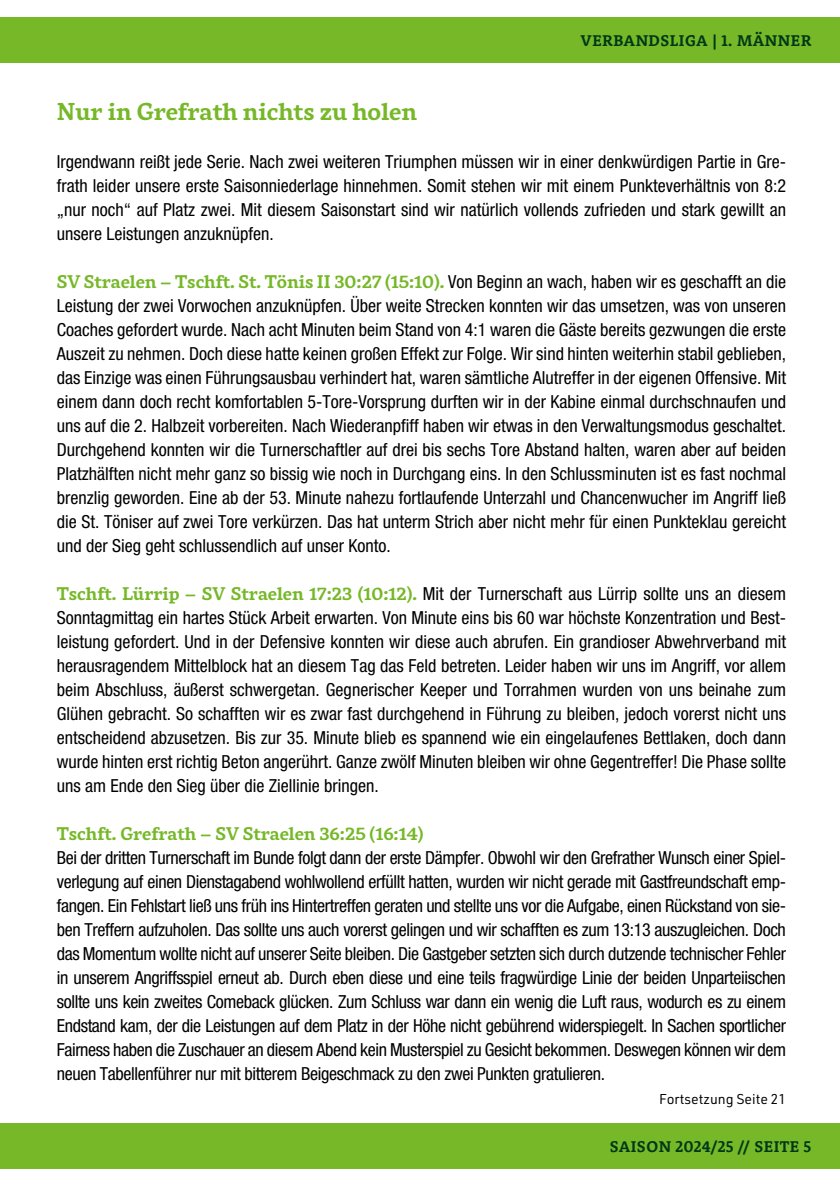
<style>
.page{position:relative;width:840px;height:1191px;background:#fff}
.page>*{position:absolute;margin:0;border:0;box-sizing:border-box;transform-origin:0 0}
.t1{font:700 24px "Rival";color:#76b828}
.t2{font:condensed 18px/24px "Helvetica Neue LT Pro";color:#000;text-align:justify}
.t3{font:700 18px "Rival";color:#76b828}
.t4{font:700 16px "Rooney";letter-spacing:.03em;color:#003917}
.t5{font:14px "URWDIN";color:#000}
.s1{font-family:"Helvetica Neue LT Pro";font-weight:400;font-stretch:condensed;color:#000}
.s2{font-family:"Rival";font-weight:700;font-stretch:normal;color:#76b828}
</style>
<div class="page">
<div style="left:0;top:1123px;width:839px;height:45px;background:#76b828"></div>
<div style="left:0;top:17px;width:839px;height:45px;background:#76b828"></div>
<p class="t4" style="left:580px;top:30px;width:232px">VERBANDSLIGA | 1. MÄNNER</p>
<h1 class="t1" style="left:57px;top:93px;width:361px">Nur in Grefrath nichts zu holen</h1>
<p class="t2" style="left:57px;top:149px;width:730px">Irgendwann reißt jede Serie. Nach zwei weiteren Triumphen müssen wir in einer denkwürdigen Partie in Gre&shy;frath leider unsere erste Saisonniederlage hinnehmen. Somit stehen wir mit einem Punkteverhältnis von 8:2 „nur noch“ auf Platz zwei. Mit diesem Saisonstart sind wir natürlich vollends zufrieden und stark gewillt an unsere Leistungen anzuknüpfen.</p>
<p class="t3" style="left:57px;top:268px;width:730px">SV Straelen – Tschft. St. Tönis II 30:27 (15:10). <span class="s1">Von Beginn an wach, haben wir es geschafft an die</span></p>
<p class="t2" style="left:57px;top:293px;width:730px">Leistung der zwei Vorwochen anzuknüpfen. Über weite Strecken konnten wir das umsetzen, was von unseren Coaches gefordert wurde. Nach acht Minuten beim Stand von 4:1 waren die Gäste bereits gezwungen die erste Auszeit zu nehmen. Doch diese hatte keinen großen Effekt zur Folge. Wir sind hinten weiterhin stabil geblieben, das Einzige was einen Führungsausbau verhindert hat, waren sämtliche Alutreffer in der eigenen Offensive. Mit einem dann doch recht komfortablen 5-Tore-Vorsprung durften wir in der Kabine einmal durchschnaufen und uns auf die 2. Halbzeit vorbereiten. Nach Wiederanpfiff haben wir etwas in den Verwaltungsmodus geschaltet.<br>Durchgehend konnten wir die Turnerschaftler auf drei bis sechs Tore Abstand halten, waren aber auf beiden Platzhälften nicht mehr ganz so bissig wie noch in Durchgang eins. In den Schlussminuten ist es fast nochmal brenzlig geworden. Eine ab der 53. Minute nahezu fortlaufende Unterzahl und Chancenwucher im Angriff ließ die St. Töniser auf zwei Tore verkürzen. Das hat unterm Strich aber nicht mehr für einen Punkteklau gereicht und der Sieg geht schlussendlich auf unser Konto.</p>
<p class="t2" style="left:57px;top:581px;width:730px"><span class="s2">Tschft. Lürrip – SV Straelen 17:23 (10:12).</span> Mit der Turnerschaft aus Lürrip sollte uns an diesem Sonntagmittag ein hartes Stück Arbeit erwarten. Von Minute eins bis 60 war höchste Konzentration und Best&shy;leistung gefordert. Und in der Defensive konnten wir diese auch abrufen. Ein grandioser Abwehrverband mit herausragendem Mittelblock hat an diesem Tag das Feld betreten. Leider haben wir uns im Angriff, vor allem beim Abschluss, äußerst schwergetan. Gegnerischer Keeper und Torrahmen wurden von uns beinahe zum Glühen gebracht. So schafften wir es zwar fast durchgehend in Führung zu bleiben, jedoch vorerst nicht uns entscheidend abzusetzen. Bis zur 35. Minute blieb es spannend wie ein eingelaufenes Bettlaken, doch dann wurde hinten erst richtig Beton angerührt. Ganze zwölf Minuten bleiben wir ohne Gegentreffer! Die Phase sollte uns am Ende den Sieg über die Ziellinie bringen.</p>
<p class="t3" style="left:57px;top:819px;width:368px">Tschft. Grefrath – SV Straelen 36:25 (16:14)</p>
<p class="t2" style="left:57px;top:845px;width:730px">Bei der dritten Turnerschaft im Bunde folgt dann der erste Dämpfer. Obwohl wir den Grefrather Wunsch einer Spiel&shy;verlegung auf einen Dienstagabend wohlwollend erfüllt hatten, wurden wir nicht gerade mit Gastfreundschaft emp&shy;fangen. Ein Fehlstart ließ uns früh ins Hintertreffen geraten und stellte uns vor die Aufgabe, einen Rückstand von sie&shy;ben Treffern aufzuholen. Das sollte uns auch vorerst gelingen und wir schafften es zum 13:13 auszugleichen. Doch das Momentum wollte nicht auf unserer Seite bleiben. Die Gastgeber setzten sich durch dutzende technischer Fehler in unserem Angriffsspiel erneut ab. Durch eben diese und eine teils fragwürdige Linie der beiden Unparteiischen sollte uns kein zweites Comeback glücken. Zum Schluss war dann ein wenig die Luft raus, wodurch es zu einem Endstand kam, der die Leistungen auf dem Platz in der Höhe nicht gebührend widerspiegelt. In Sachen sportlicher Fairness haben die Zuschauer an diesem Abend kein Musterspiel zu Gesicht bekommen. Deswegen können wir dem neuen Tabellenführer nur mit bitterem Beigeschmack zu den zwei Punkten gratulieren.</p>
<p class="t5" style="left:658px;top:1090px;width:128px">Fortsetzung Seite 21</p>
<p class="t4" style="left:609px;top:1136px;width:203px">SAISON 2024/25 // SEITE 5</p>
</div>
